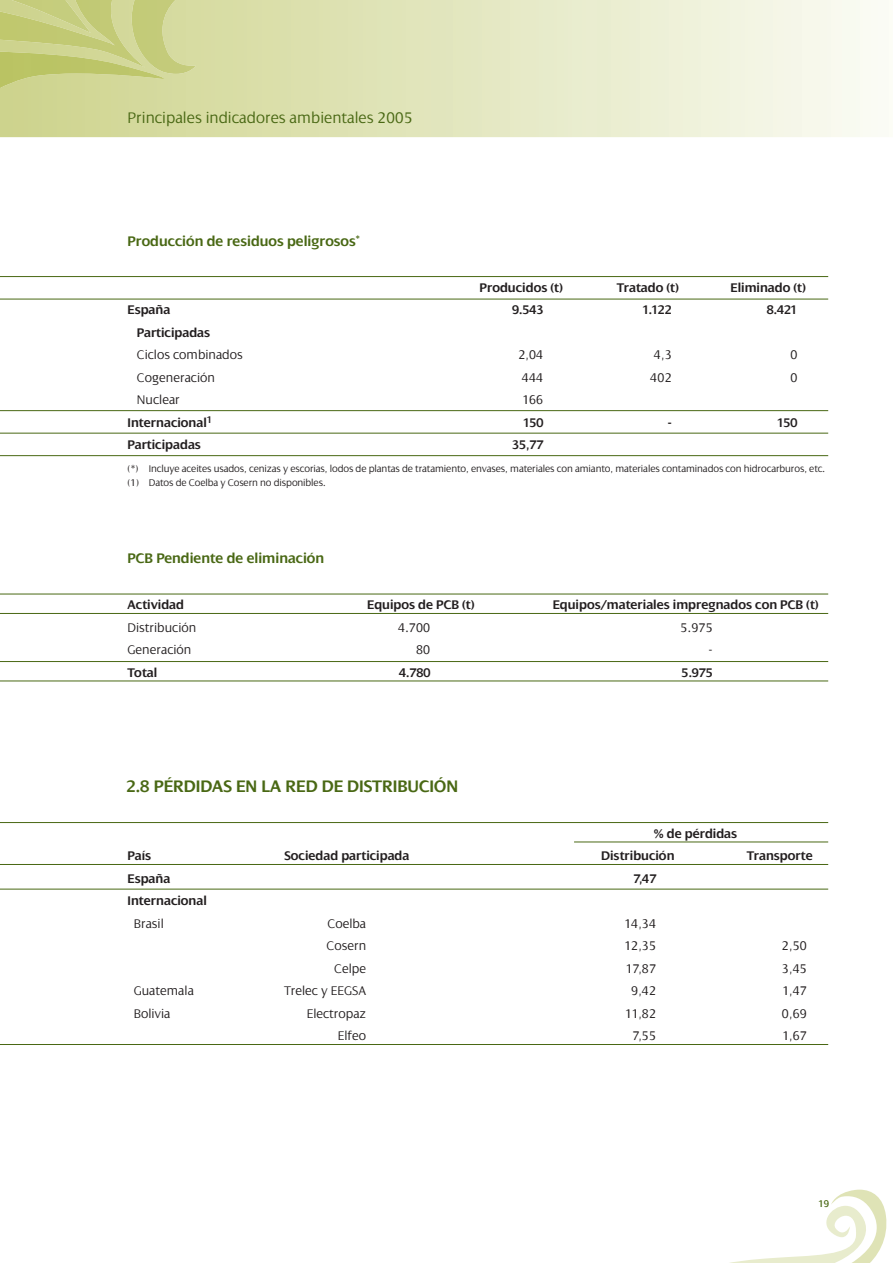
<style>
.page{position:relative;width:893px;height:1263px;background:#fff}
.page>*{position:absolute;margin:0;border:0;box-sizing:border-box;transform-origin:0 0}
.t1{font:600 18px "Dialog";color:#496814}
.t2{font:300 16.5px "Dialog";color:#496814}
.t3{font:600 15px "Dialog";color:#496814}
.t4{font:600 13.5px "Dialog";color:#231f20}
.t5{font:300 13.5px "Dialog";color:#231f20}
.t6{font:300 10.5px/13.8px "Dialog";letter-spacing:-.01em;color:#231f20}
.t7{font:10.5px "Dialog";color:#496814}
.s1{font-family:"Optima";font-weight:400}
</style>
<div class="page">
<svg style="left:0;top:0;width:878px;height:137px;background:#e5e9c5"></svg>
<svg style="left:0;top:0;width:211px;height:95px;background:#cad188"></svg>
<svg style="left:730px;top:1189px;width:157px;height:74px"></svg>
<hr style="left:0;top:822px;width:828px;height:1px;background:#496814">
<hr style="left:574px;top:842px;width:254px;height:1px;background:#496814">
<hr style="left:0;top:864px;width:828px;height:1px;background:#496814">
<hr style="left:0;top:889px;width:828px;height:1px;background:#496814">
<hr style="left:0;top:1044px;width:828px;height:1px;background:#496814">
<hr style="left:0;top:276px;width:828px;height:1px;background:#496814">
<hr style="left:0;top:299px;width:828px;height:1px;background:#496814">
<hr style="left:0;top:410px;width:828px;height:1px;background:#496814">
<hr style="left:0;top:433px;width:828px;height:1px;background:#496814">
<hr style="left:0;top:455px;width:828px;height:1px;background:#496814">
<hr style="left:0;top:594px;width:828px;height:1px;background:#496814">
<hr style="left:0;top:613px;width:828px;height:1px;background:#496814">
<hr style="left:0;top:661px;width:828px;height:1px;background:#496814">
<hr style="left:0;top:681px;width:828px;height:1px;background:#496814">
<p class="t2" style="left:128px;top:108px;width:287px">Principales indicadores ambientales 2005</p>
<p class="t3" style="left:128px;top:232px;width:234px">Producción de residuos peligrosos*</p>
<p class="t4" style="left:480px;top:279px;width:85px">Producidos (t)</p>
<p class="t4" style="left:617px;top:279px;width:64px">Tratado (t)</p>
<p class="t4" style="left:731px;top:279px;width:77px">Eliminado (t)</p>
<p class="t4" style="left:128px;top:302px;width:44px">España</p>
<p class="t4" style="left:512px;top:302px;width:33px">9.543</p>
<p class="t4" style="left:642px;top:302px;width:31px">1.122</p>
<p class="t4" style="left:767px;top:302px;width:32px">8.421</p>
<p class="t4" style="left:137px;top:324px;width:75px">Participadas</p>
<p class="t5" style="left:137px;top:347px;width:107px">Ciclos combinados</p>
<p class="t5" style="left:518px;top:347px;width:27px">2,04</p>
<p class="t5" style="left:654px;top:347px;width:19px">4,3</p>
<p class="t5" style="left:790px;top:347px;width:9px">0</p>
<p class="t5" style="left:137px;top:369px;width:80px">Cogeneración</p>
<p class="t5" style="left:522px;top:369px;width:23px">444</p>
<p class="t5" style="left:650px;top:369px;width:23px">402</p>
<p class="t5" style="left:790px;top:369px;width:9px">0</p>
<p class="t5" style="left:137px;top:392px;width:45px">Nuclear</p>
<p class="t5" style="left:522px;top:392px;width:22px">166</p>
<p class="t4" style="left:128px;top:414px;width:86px">Internacional<sup>1</sup></p>
<p class="t4" style="left:523px;top:414px;width:22px">150</p>
<p class="t4" style="left:668px;top:414px;width:5px">-</p>
<p class="t4" style="left:777px;top:414px;width:22px">150</p>
<p class="t4" style="left:128px;top:437px;width:75px">Participadas</p>
<p class="t4" style="left:512px;top:437px;width:33px">35,77</p>
<p class="t6" style="left:128px;top:461px;width:699px">(<span class="s1">*</span>) Incluye aceites usados, cenizas y escorias, lodos de plantas de tratamiento, envases, materiales con amianto, materiales contaminados con hidrocarburos, etc. (1) Datos de Coelba y Cosern no disponibles.</p>
<p class="t3" style="left:128px;top:549px;width:198px">PCB Pendiente de eliminación</p>
<p class="t4" style="left:128px;top:596px;width:58px">Actividad</p>
<p class="t4" style="left:367px;top:596px;width:109px">Equipos de PCB (t)</p>
<p class="t4" style="left:553px;top:596px;width:267px">Equipos/materiales impregnados con PCB (t)</p>
<p class="t5" style="left:128px;top:619px;width:70px">Distribución</p>
<p class="t5" style="left:398px;top:619px;width:34px">4.700</p>
<p class="t5" style="left:681px;top:619px;width:34px">5.975</p>
<p class="t5" style="left:128px;top:641px;width:65px">Generación</p>
<p class="t5" style="left:416px;top:641px;width:16px">80</p>
<p class="t5" style="left:709px;top:641px;width:6px">-</p>
<p class="t4" style="left:128px;top:664px;width:31px">Total</p>
<p class="t4" style="left:399px;top:664px;width:33px">4.780</p>
<p class="t4" style="left:682px;top:664px;width:33px">5.975</p>
<h1 class="t1" style="left:127px;top:775px;width:333px">2.8 PÉRDIDAS EN LA RED DE DISTRIBUCIÓN</h1>
<p class="t4" style="left:654px;top:825px;width:85px">% de pérdidas</p>
<p class="t4" style="left:128px;top:847px;width:25px">País</p>
<p class="t4" style="left:284px;top:847px;width:127px">Sociedad participada</p>
<p class="t4" style="left:601px;top:847px;width:75px">Distribución</p>
<p class="t4" style="left:747px;top:847px;width:67px">Transporte</p>
<p class="t4" style="left:128px;top:870px;width:44px">España</p>
<p class="t4" style="left:633px;top:870px;width:24px">7,47</p>
<p class="t4" style="left:128px;top:892px;width:81px">Internacional</p>
<p class="t5" style="left:134px;top:915px;width:32px">Brasil</p>
<p class="t5" style="left:328px;top:915px;width:40px">Coelba</p>
<p class="t5" style="left:625px;top:915px;width:33px">14,34</p>
<p class="t5" style="left:327px;top:937px;width:41px">Cosern</p>
<p class="t5" style="left:625px;top:937px;width:33px">12,35</p>
<p class="t5" style="left:782px;top:937px;width:27px">2,50</p>
<p class="t5" style="left:334px;top:960px;width:33px">Celpe</p>
<p class="t5" style="left:626px;top:960px;width:32px">17,87</p>
<p class="t5" style="left:782px;top:960px;width:27px">3,45</p>
<p class="t5" style="left:134px;top:982px;width:62px">Guatemala</p>
<p class="t5" style="left:284px;top:982px;width:83px">Trelec y EEGSA</p>
<p class="t5" style="left:631px;top:982px;width:27px">9,42</p>
<p class="t5" style="left:783px;top:982px;width:26px">1,47</p>
<p class="t5" style="left:134px;top:1005px;width:38px">Bolivia</p>
<p class="t5" style="left:307px;top:1005px;width:61px">Electropaz</p>
<p class="t5" style="left:625px;top:1005px;width:33px">11,82</p>
<p class="t5" style="left:782px;top:1005px;width:27px">0,69</p>
<p class="t5" style="left:338px;top:1027px;width:30px">Elfeo</p>
<p class="t5" style="left:632px;top:1027px;width:25px">7,55</p>
<p class="t5" style="left:783px;top:1027px;width:26px">1,67</p>
<p class="t7" style="left:819px;top:1197px;width:12px">19</p>
</div>
